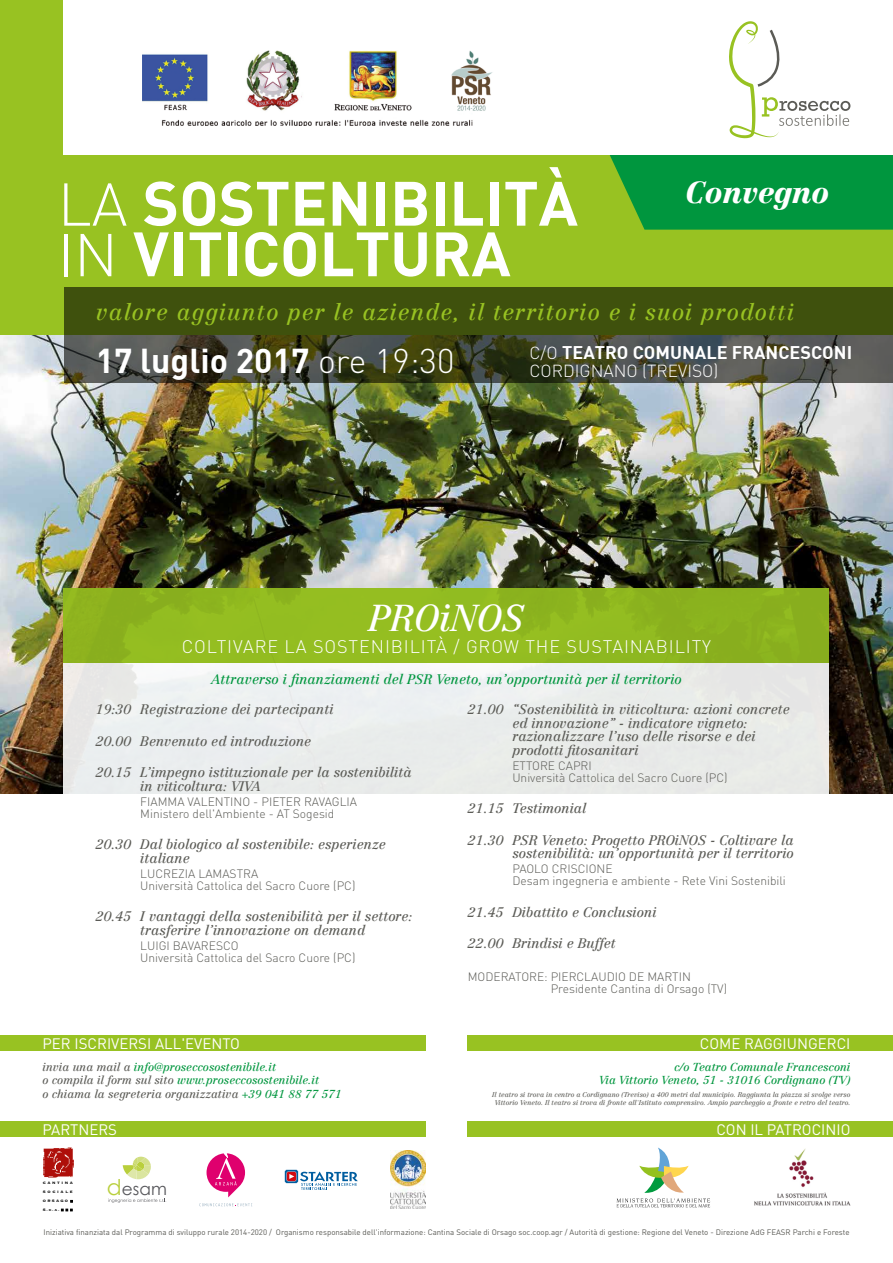
<style>
.page{position:relative;width:893px;height:1263px;background:#fff}
.page>*{position:absolute;margin:0;border:0;box-sizing:border-box;transform-origin:0 0}
.t1{font:61.57px/50.6px "DIN Bold";color:#fff}
.t2{font:italic 36.53px "Centennial LT";color:#fff}
.t3{font:33.83px "DIN Bold";color:#fff}
.t4{font:29.7px "Centennial Black Italic Os F";color:#fff}
.t5{font:italic 22.5px "Centennial LT";letter-spacing:.05em;color:#98c222}
.t6{font:300 18px "DIN";letter-spacing:.05em;color:#fff}
.t7{font:18px "DIN Bold";color:#fff}
.t8{font:300 17.25px "DIN";color:#fff}
.t9{font:16.95px "Century Gothic";color:#56565a}
.t10{font:15px "DIN";color:#fff}
.t11{font:italic 13.5px/13.5px "Centennial LT";color:#5b5b56}
.t12{font:italic 13.5px "Centennial LT";color:#00963e}
.t13{font:300 12px/12px "DIN";color:#5b5b56}
.t14{font:italic 11.25px/13.5px "Centennial LT";color:#5b5b56}
.t15{font:italic 11.25px/13.5px "Centennial LT";color:#00963e;text-align:right}
.t16{font:7.88px "DIN";color:#5b5b56}
.t17{font:italic 6.75px/8.1px "Centennial LT";color:#5b5b56;text-align:center}
.t18{font:700 4.43px/8.8px "Copperplate";letter-spacing:.34em;color:#000}
.s1{font-family:"DIN";font-weight:300;font-size:59.4px}
.s2{font-family:"DIN";font-weight:300}
.s3{font-family:"DIN";font-weight:300;font-size:17.25px}
.s4{color:#00963e}
.s5{font-size:21.83px;color:#b9cf3c}
</style>
<div class="page">
<img style="left:0;top:335px;width:893px;height:459px">
<div style="left:0;top:1120px;width:425px;height:16px;background:#98c222"></div>
<svg style="left:64px;top:662px;width:765px;height:389px"></svg>
<div style="left:0;top:0;width:893px;height:335px;background:#98c222"></div>
<svg style="left:64px;top:287px;width:829px;height:96px;background:#434e24"></svg>
<div style="left:64px;top:588px;width:765px;height:74px;background:linear-gradient(to right,#93bc21,#8cb41f)"></div>
<div style="left:468px;top:1120px;width:425px;height:16px;background:#98c222"></div>
<div style="left:0;top:1035px;width:425px;height:16px;background:#98c222"></div>
<div style="left:468px;top:1035px;width:425px;height:16px;background:#98c222"></div>
<div style="left:64px;top:0;width:829px;height:154px;background:#fff"></div>
<img style="left:142px;top:50px;width:351px;height:75px">
<img style="left:754px;top:1148px;width:96px;height:58px">
<svg style="left:617px;top:1147px;width:93px;height:60px"></svg>
<svg style="left:592px;top:21px;width:301px;height:209px"></svg>
<svg style="left:284px;top:1169px;width:74px;height:21px"></svg>
<svg style="left:207px;top:1153px;width:38px;height:44px"></svg>
<svg style="left:199px;top:1203px;width:53px;height:4px"></svg>
<img style="left:390px;top:1151px;width:35px;height:57px">
<img style="left:43px;top:1147px;width:31px;height:31px">
<svg style="left:61px;top:1209px;width:12px;height:2px"></svg>
<svg style="left:123px;top:1157px;width:28px;height:22px"></svg>
<svg style="left:108px;top:1198px;width:58px;height:5px"></svg>
<h1 class="t1" style="left:58px;top:175px;width:522px"><span class="s1">LA</span> SOSTENIBILITÀ<br><span class="s1">IN</span> VITICOLTURA</h1>
<h3 class="t4" style="left:686px;top:174px;width:145px">Convegno</h3>
<h3 class="t5" style="left:96px;top:298px;width:700px">valore aggiunto per le aziende, il territorio e i suoi prodotti</h3>
<h3 class="t3" style="left:96px;top:339px;width:360px">17 luglio 2017 <span class="s2">ore 19:30</span></h3>
<h3 class="t7" style="left:529px;top:340px;width:324px"><span class="s3">C/O</span> TEATRO COMUNALE FRANCESCONI</h3>
<p class="t8" style="left:529px;top:360px;width:190px">CORDIGNANO (TREVISO)</p>
<h2 class="t2" style="left:368px;top:596px;width:158px">PROiNOS</h2>
<h3 class="t6" style="left:182px;top:635px;width:531px">COLTIVARE LA SOSTENIBILITË / GROW THE SUSTAINABILITY</h3>
<p class="t12" style="left:211px;top:671px;width:472px">Attraverso i finanziamenti del PSR Veneto, un’opportunità per il territorio</p>
<p class="t11" style="left:96px;top:702px;width:239px">19:30 Registrazione dei partecipanti</p>
<p class="t11" style="left:96px;top:734px;width:217px">20.00 Benvenuto ed introduzione</p>
<p class="t11" style="left:140px;top:765px;width:273px;text-indent:-45px">20.15 L’impegno istituzionale per la sostenibilità in viticoltura: VIVA</p>
<p class="t13" style="left:140px;top:795px;width:218px">FIAMMA VALENTINO - PIETER RAVAGLIA<br>Ministero dell'Ambiente - AT Sogesid</p>
<p class="t11" style="left:140px;top:837px;width:247px;text-indent:-45px">20.30 Dal biologico al sostenibile: esperienze italiane</p>
<p class="t13" style="left:140px;top:867px;width:217px">LUCREZIA LAMASTRA<br>Universitˆ Cattolica del Sacro Cuore (PC)</p>
<p class="t11" style="left:96px;top:909px;width:318px;text-align:center">20.45 I vantaggi della sostenibilità per il settore: trasferire l’innovazione on demand</p>
<p class="t13" style="left:140px;top:939px;width:217px">LUIGI BAVARESCO<br>Universitˆ Cattolica del Sacro Cuore (PC)</p>
<p class="t10" style="left:43px;top:1035px;width:199px">PER ISCRIVERSI ALL'EVENTO</p>
<p class="t14" style="left:43px;top:1060px;width:301px">invia una mail a <span class="s4">info@proseccosostenibile.it<br></span>o compila il form sul sito <span class="s4">www.proseccosostenibile.it<br></span>o chiama la segreteria organizzativa <span class="s4">+39 041 88 77 571</span></p>
<p class="t11" style="left:512px;top:702px;width:279px;text-indent:-45px">21.00 “Sostenibilità in viticoltura: azioni concrete ed innovazione” - indicatore vigneto: razionalizzare l’uso delle risorse e dei prodotti fitosanitari</p>
<p class="t13" style="left:512px;top:759px;width:217px">ETTORE CAPRI<br>Universitˆ Cattolica del Sacro Cuore (PC)</p>
<p class="t11" style="left:468px;top:801px;width:120px">21.15 Testimonial</p>
<p class="t11" style="left:468px;top:833px;width:328px;text-align:right">21.30 PSR Veneto: Progetto PROiNOS - Coltivare la sostenibilità: un’opportunità per il territorio</p>
<p class="t13" style="left:512px;top:863px;width:275px">PAOLO CRISCIONE<br>Desam ingegneria e ambiente - Rete Vini Sostenibili</p>
<p class="t11" style="left:468px;top:905px;width:190px">21.45 Dibattito e Conclusioni</p>
<p class="t11" style="left:468px;top:936px;width:150px">22.00 Brindisi e Buffet</p>
<p class="t13" style="left:551px;top:971px;width:178px;text-indent:-83px">MODERATORE: PIERCLAUDIO DE MARTIN<br>Presidente Cantina di Orsago (TV)</p>
<p class="t10" style="left:700px;top:1035px;width:152px">COME RAGGIUNGERCI</p>
<p class="t15" style="left:599px;top:1060px;width:253px">c/o Teatro Comunale Francesconi<br>Via Vittorio Veneto, 51 - 31016 Cordignano (TV)</p>
<p class="t17" style="left:492px;top:1090px;width:360px">Il teatro si trova in centro a Cordignano (Treviso) a 400 metri dal municipio. Raggiunta la piazza si svolge verso<br>Vittorio Veneto. Il teatro si trova di fronte all'Istituto comprensivo. Ampio parcheggio a fronte e retro del teatro.</p>
<p class="t10" style="left:43px;top:1120px;width:76px">PARTNERS</p>
<p class="t10" style="left:716px;top:1120px;width:136px">CON IL PATROCINIO</p>
<p class="t18" style="left:43px;top:1178px;width:32px">CANTINA<br>SOCIALE<br>ORSAGO<br>S.c.a.</p>
<p class="t9" style="left:106px;top:1177px;width:62px"><span class="s5">d</span>esam</p>
<p class="t16" style="left:43px;top:1227px;width:808px">Iniziativa finanziata dal Programma di sviluppo rurale 2014-2020 / Organismo responsabile dell'informazione: Cantina Sociale di Orsago soc.coop.agr / Autoritˆ di gestione: Regione del Veneto - Direzione AdG FEASR Parchi e Foreste</p>
</div>
